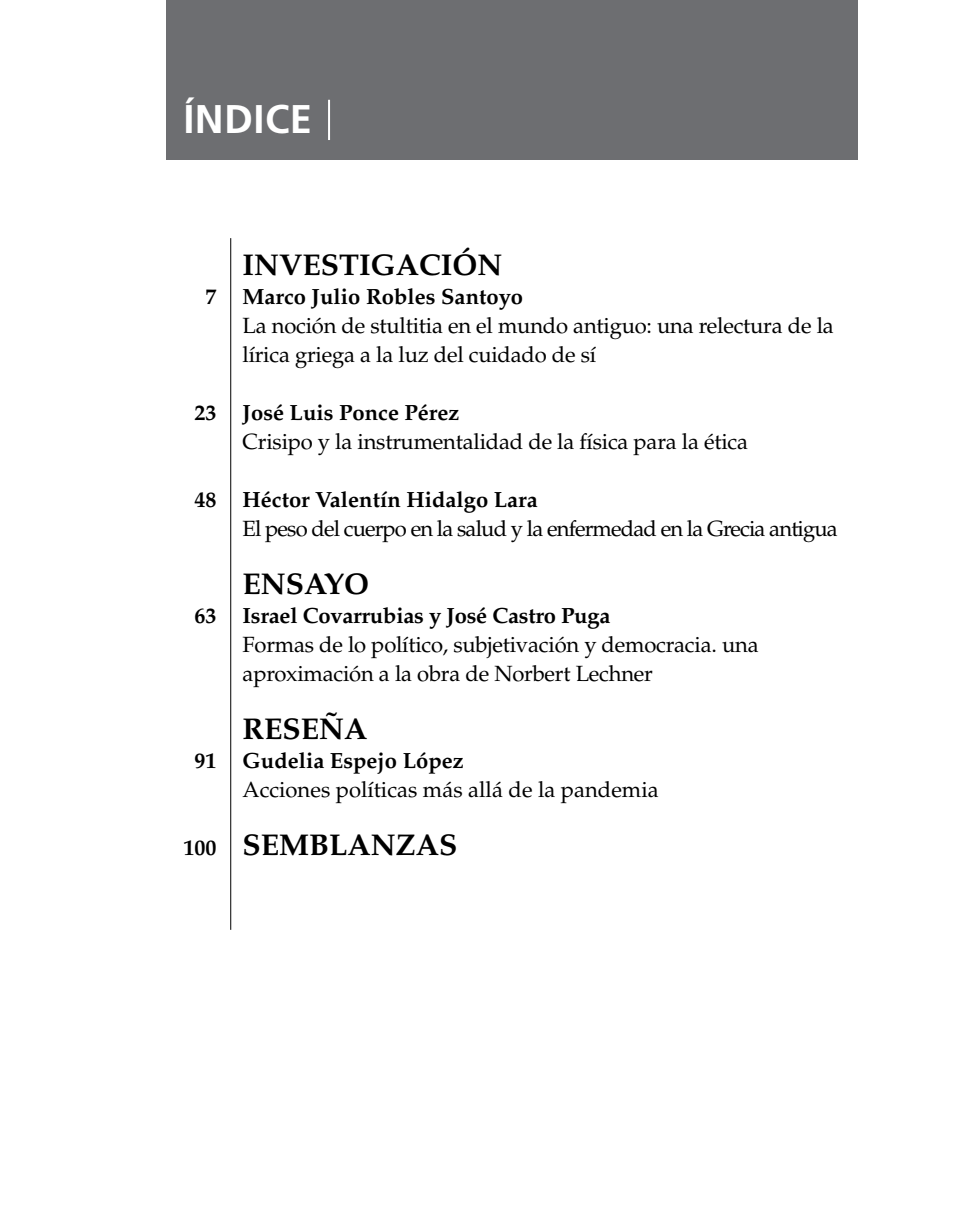
<style>
.page{position:relative;width:964px;height:1219px;background:#fff}
.page>*{position:absolute;margin:0;border:0;box-sizing:border-box;transform-origin:0 0}
.t1{font:700 40px "Frutiger LT Std";letter-spacing:.01em;color:#fff}
.t2{font:700 30px "Palatino LT Std";color:#000}
.t3{font:22px/29px "Palatino LT Std";letter-spacing:-.01em;color:#000}
.t4{font:700 22px "Palatino LT Std";color:#000}
.t5{font:22px "Palatino LT Std";letter-spacing:-.04em;color:#000}
</style>
<div class="page">
<hr style="left:230px;top:238px;width:1px;height:692px;background:#000">
<div style="left:166px;top:0;width:692px;height:159px;background:#6d6e71"></div>
<hr style="left:328px;top:100px;width:2px;height:40px;background:#fff">
<h1 class="t1" style="left:183px;top:95px;width:130px">ÍNDICE</h1>
<p class="t4" style="left:206px;top:284px;width:12px">7</p>
<p class="t4" style="left:195px;top:400px;width:23px">23</p>
<p class="t4" style="left:195px;top:487px;width:23px">48</p>
<p class="t4" style="left:195px;top:603px;width:23px">63</p>
<p class="t4" style="left:195px;top:748px;width:23px">91</p>
<p class="t4" style="left:184px;top:835px;width:34px">100</p>
<h2 class="t2" style="left:243px;top:247px;width:261px">INVESTIGACIÓN</h2>
<p class="t4" style="left:243px;top:284px;width:282px">Marco Julio Robles Santoyo</p>
<p class="t3" style="left:243px;top:311px;width:593px">La noción de stultitia en el mundo antiguo: una relectura de la lírica griega a la luz del cuidado de sí</p>
<p class="t4" style="left:243px;top:400px;width:218px">José Luis Ponce Pérez</p>
<p class="t3" style="left:243px;top:427px;width:507px">Crisipo y la instrumentalidad de la física para la ética</p>
<p class="t4" style="left:243px;top:487px;width:297px">Héctor Valentín Hidalgo Lara</p>
<p class="t5" style="left:243px;top:516px;width:597px">El peso del cuerpo en la salud y la enfermedad en la Grecia antigua</p>
<h2 class="t2" style="left:243px;top:566px;width:128px">ENSAYO</h2>
<p class="t4" style="left:243px;top:603px;width:369px">Israel Covarrubias y José Castro Puga</p>
<p class="t3" style="left:243px;top:630px;width:518px">Formas de lo político, subjetivación y democracia. una aproximación a la obra de Norbert Lechner</p>
<h2 class="t2" style="left:243px;top:711px;width:126px">RESEÑA</h2>
<p class="t4" style="left:243px;top:748px;width:223px">Gudelia Espejo López</p>
<p class="t3" style="left:243px;top:775px;width:418px">Acciones políticas más allá de la pandemia</p>
<h2 class="t2" style="left:243px;top:827px;width:217px">SEMBLANZAS</h2>
</div>
